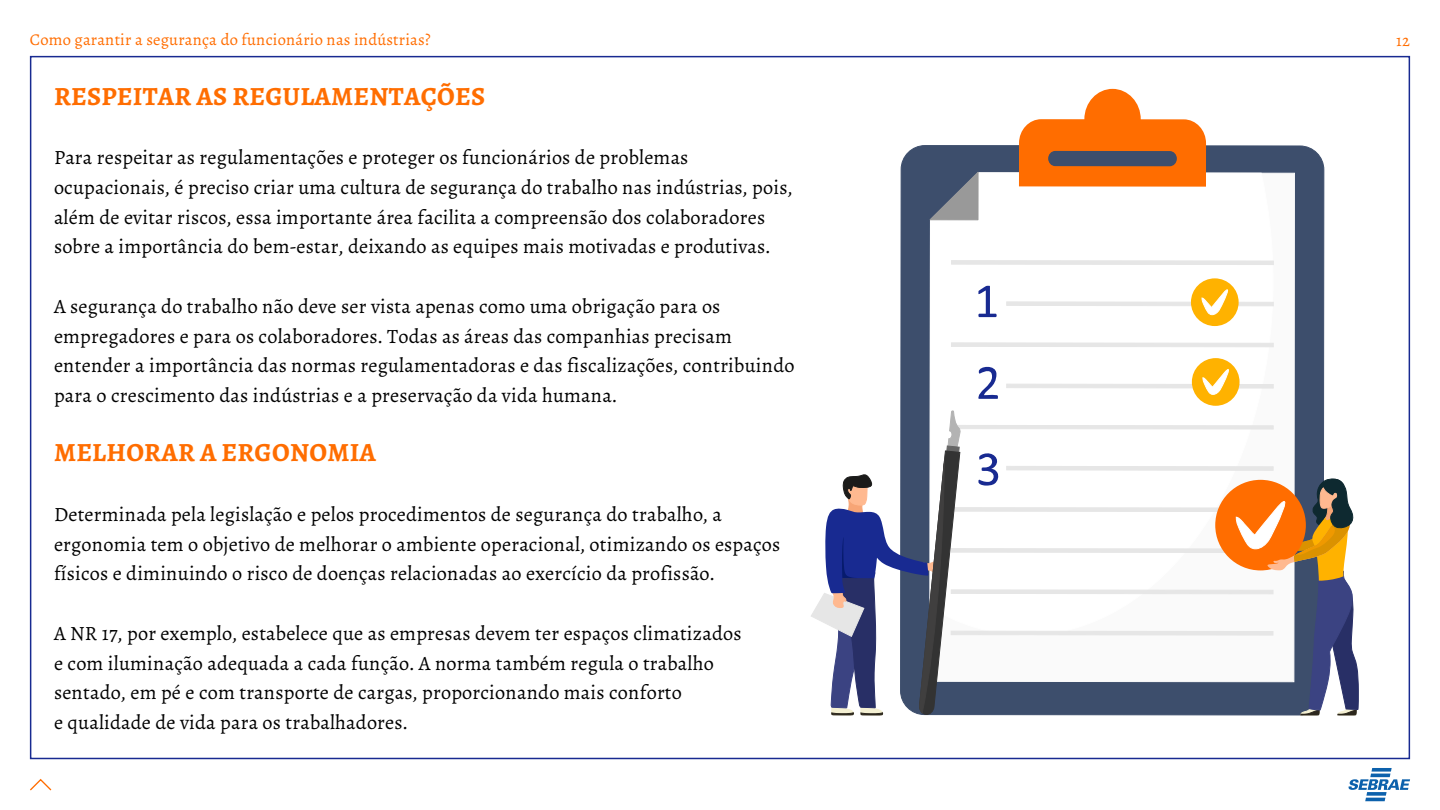
<style>
.page{position:relative;width:1440px;height:810px;background:#fff}
.page>*{position:absolute;margin:0;border:0;box-sizing:border-box;transform-origin:0 0}
.t1{font:700 26.25px "Alegreya";letter-spacing:.01em;color:#ff6d00}
.t2{font:20.25px/29.7px "Alegreya";letter-spacing:.01em;color:#000}
.t3{font:16.5px "Alegreya";letter-spacing:.01em;color:#ff6d00}
</style>
<div class="page">
<svg style="left:30px;top:778px;width:22px;height:13px"></svg>
<svg style="left:900px;top:145px;width:424px;height:571px;background:#445471"></svg>
<svg style="left:1273px;top:172px;width:22px;height:239px"></svg>
<svg style="left:930px;top:172px;width:343px;height:239px"></svg>
<div style="left:951px;top:260px;width:323px;height:5px;background:#e6e6e6"></div>
<svg style="left:951px;top:343px;width:323px;height:4px"></svg>
<svg style="left:1019px;top:89px;width:187px;height:98px"></svg>
<div style="left:1191px;top:278px;width:48px;height:48px;background:#ffb200;border-radius:50%"></div>
<svg style="left:1006px;top:288px;width:268px;height:27px"></svg>
<svg style="left:929px;top:172px;width:49px;height:48px;background:#6b7382"></svg>
<svg style="left:977px;top:364px;width:22px;height:35px"></svg>
<svg style="left:978px;top:286px;width:19px;height:31px"></svg>
<div style="left:1192px;top:358px;width:48px;height:48px;background:#ffb200;border-radius:50%"></div>
<svg style="left:1006px;top:368px;width:268px;height:27px"></svg>
<svg style="left:811px;top:411px;width:548px;height:304px"></svg>
<svg style="left:1349px;top:768px;width:61px;height:33px"></svg>
<p class="t3" style="left:30px;top:30px;width:402px">Como garantir a segurança do funcionário nas indústrias?</p>
<p class="t3" style="left:1396px;top:30px;width:15px">12</p>
<p class="t1" style="left:54px;top:79px;width:433px">RESPEITAR AS REGULAMENTAÇÕES</p>
<p class="t2" style="left:54px;top:143px;width:740px">Para respeitar as regulamentações e proteger os funcionários de problemas ocupacionais, é preciso criar uma cultura de segurança do trabalho nas indústrias, pois, além de evitar riscos, essa importante área facilita a compreensão dos colaboradores sobre a importância do bem-estar, deixando as equipes mais motivadas e produtivas.</p>
<p class="t2" style="left:54px;top:291px;width:742px">A segurança do trabalho não deve ser vista apenas como uma obrigação para os empregadores e para os colaboradores. Todas as áreas das companhias precisam entender a importância das normas regulamentadoras e das fiscalizações, contribuindo para o crescimento das indústrias e a preservação da vida humana.</p>
<p class="t1" style="left:54px;top:436px;width:323px">MELHORAR A ERGONOMIA</p>
<p class="t2" style="left:54px;top:499px;width:728px">Determinada pela legislação e pelos procedimentos de segurança do trabalho, a ergonomia tem o objetivo de melhorar o ambiente operacional, otimizando os espaços físicos e diminuindo o risco de doenças relacionadas ao exercício da profissão.</p>
<p class="t2" style="left:54px;top:618px;width:689px">A NR 17, por exemplo, estabelece que as empresas devem ter espaços climatizados e com iluminação adequada a cada função. A norma também regula o trabalho sentado, em pé e com transporte de cargas, proporcionando mais conforto<br>e qualidade de vida para os trabalhadores.</p>
</div>
